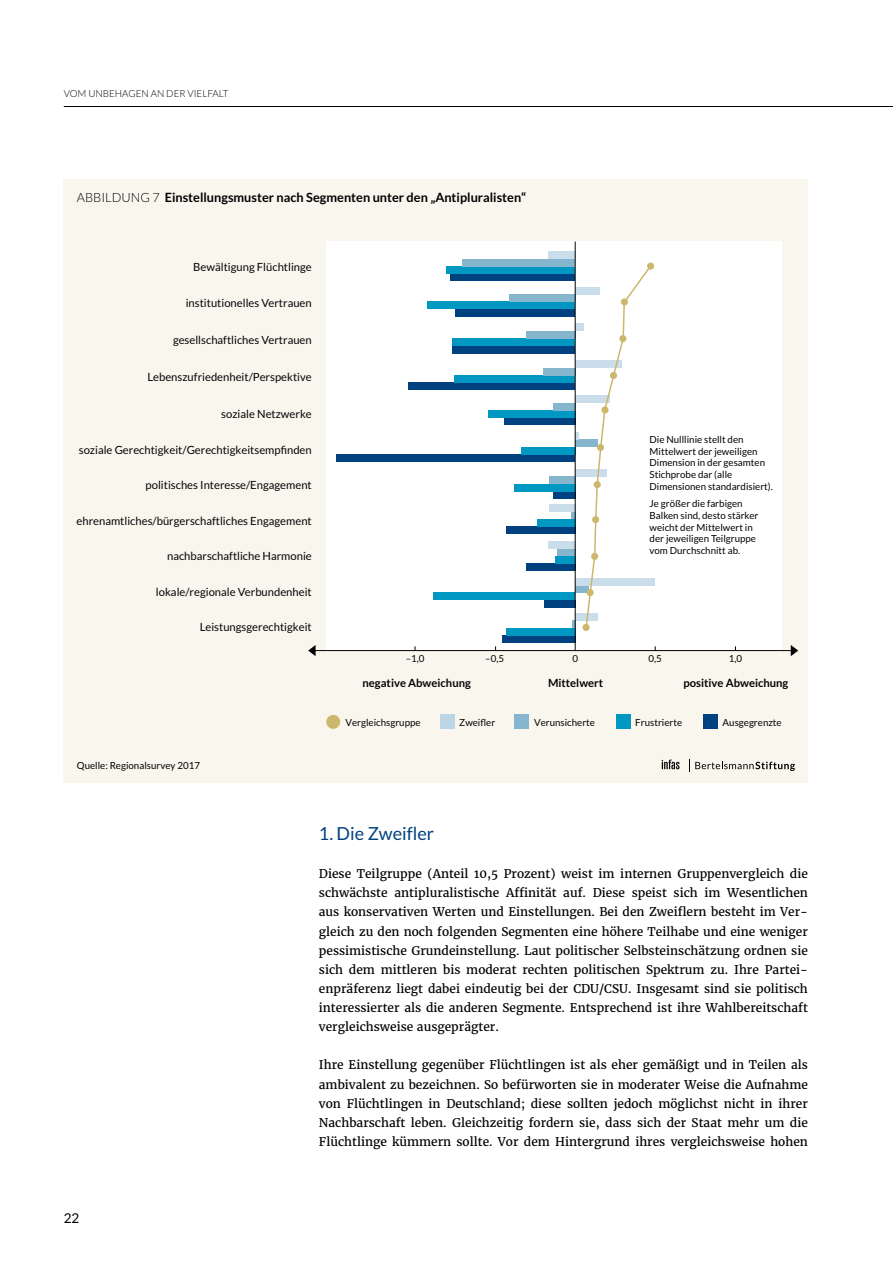
<style>
.page{position:relative;width:893px;height:1263px;background:#fff}
.page>*{position:absolute;margin:0;border:0;box-sizing:border-box;transform-origin:0 0}
.t1{font:18px "Lato";color:#004180}
.t2{font:13.5px "Lato";color:#000}
.t3{font:700 12.75px "Lato";color:#000}
.t4{font:12px/19.2px "Merriweather";color:#000;text-align:justify}
.t5{font:11.25px "Lato";color:#030304}
.t6{font:700 11.25px "Lato";color:#030304}
.t7{font:9.75px/11.7px "Lato";color:#000}
.t8{font:300 9.75px "Lato";color:#000}
.t9{font:9.75px "Lato";color:#030304}
.s1{font-weight:300}
</style>
<div class="page">
<hr style="left:64px;top:106px;width:829px;height:1px;background:#000">
<div style="left:64px;top:179px;width:744px;height:603px;background:#f9f6ee"></div>
<div style="left:327px;top:242px;width:455px;height:409px;background:#fff"></div>
<div style="left:451px;top:274px;width:124px;height:7px;background:#004180"></div>
<div style="left:447px;top:266px;width:128px;height:8px;background:#0098c3"></div>
<div style="left:463px;top:259px;width:112px;height:7px;background:#86b6ce"></div>
<div style="left:548px;top:251px;width:27px;height:8px;background:#c9deea"></div>
<div style="left:456px;top:309px;width:119px;height:7px;background:#004180"></div>
<div style="left:428px;top:302px;width:147px;height:7px;background:#0098c3"></div>
<div style="left:509px;top:294px;width:66px;height:8px;background:#86b6ce"></div>
<div style="left:575px;top:287px;width:24px;height:7px;background:#c9deea"></div>
<div style="left:453px;top:346px;width:122px;height:7px;background:#004180"></div>
<div style="left:453px;top:338px;width:122px;height:8px;background:#0098c3"></div>
<div style="left:526px;top:331px;width:49px;height:7px;background:#86b6ce"></div>
<div style="left:575px;top:324px;width:8px;height:7px;background:#c9deea"></div>
<div style="left:409px;top:383px;width:166px;height:7px;background:#004180"></div>
<div style="left:455px;top:375px;width:120px;height:8px;background:#0098c3"></div>
<div style="left:543px;top:368px;width:32px;height:7px;background:#86b6ce"></div>
<div style="left:575px;top:360px;width:46px;height:8px;background:#c9deea"></div>
<div style="left:504px;top:418px;width:71px;height:7px;background:#004180"></div>
<div style="left:488px;top:410px;width:87px;height:8px;background:#0098c3"></div>
<div style="left:553px;top:403px;width:22px;height:7px;background:#86b6ce"></div>
<div style="left:575px;top:395px;width:34px;height:8px;background:#c9deea"></div>
<div style="left:336px;top:455px;width:239px;height:7px;background:#004180"></div>
<div style="left:521px;top:447px;width:54px;height:8px;background:#0098c3"></div>
<div style="left:575px;top:440px;width:22px;height:7px;background:#86b6ce"></div>
<svg style="left:576px;top:432px;width:2px;height:8px"></svg>
<div style="left:553px;top:491px;width:22px;height:8px;background:#004180"></div>
<div style="left:514px;top:484px;width:61px;height:7px;background:#0098c3"></div>
<div style="left:549px;top:477px;width:26px;height:7px;background:#86b6ce"></div>
<div style="left:575px;top:469px;width:31px;height:8px;background:#c9deea"></div>
<div style="left:506px;top:526px;width:69px;height:8px;background:#004180"></div>
<div style="left:537px;top:519px;width:38px;height:7px;background:#0098c3"></div>
<svg style="left:571px;top:512px;width:4px;height:7px"></svg>
<div style="left:549px;top:504px;width:26px;height:8px;background:#c9deea"></div>
<div style="left:526px;top:563px;width:49px;height:8px;background:#004180"></div>
<div style="left:555px;top:556px;width:20px;height:7px;background:#0098c3"></div>
<div style="left:557px;top:548px;width:18px;height:8px;background:#86b6ce"></div>
<div style="left:548px;top:541px;width:27px;height:7px;background:#c9deea"></div>
<div style="left:544px;top:600px;width:31px;height:7px;background:#004180"></div>
<div style="left:434px;top:593px;width:141px;height:7px;background:#0098c3"></div>
<div style="left:575px;top:585px;width:13px;height:8px;background:#86b6ce"></div>
<div style="left:575px;top:578px;width:79px;height:7px;background:#c9deea"></div>
<div style="left:502px;top:635px;width:73px;height:8px;background:#004180"></div>
<div style="left:506px;top:628px;width:69px;height:7px;background:#0098c3"></div>
<svg style="left:572px;top:621px;width:3px;height:7px"></svg>
<div style="left:575px;top:613px;width:22px;height:8px;background:#c9deea"></div>
<hr style="left:311px;top:650px;width:485px;height:1px;background:#030304">
<svg style="left:308px;top:645px;width:8px;height:11px"></svg>
<svg style="left:791px;top:645px;width:7px;height:11px"></svg>
<hr style="left:575px;top:242px;width:1px;height:408px;background:#000">
<div style="left:440px;top:715px;width:14px;height:14px;background:#bcd6e5"></div>
<div style="left:515px;top:715px;width:14px;height:14px;background:#86b6ce"></div>
<div style="left:616px;top:715px;width:14px;height:14px;background:#0098c3"></div>
<div style="left:703px;top:715px;width:15px;height:14px;background:#004180"></div>
<svg style="left:585px;top:264px;width:68px;height:362px"></svg>
<div style="left:326px;top:715px;width:14px;height:14px;background:#ccb76d;border-radius:50%"></div>
<div style="left:647px;top:263px;width:7px;height:7px;background:#ccb76d;border-radius:50%"></div>
<div style="left:621px;top:298px;width:7px;height:7px;background:#ccb76d;border-radius:50%"></div>
<div style="left:619px;top:335px;width:7px;height:7px;background:#ccb76d;border-radius:50%"></div>
<div style="left:610px;top:372px;width:7px;height:7px;background:#ccb76d;border-radius:50%"></div>
<div style="left:601px;top:406px;width:7px;height:7px;background:#ccb76d;border-radius:50%"></div>
<div style="left:597px;top:444px;width:7px;height:7px;background:#ccb76d;border-radius:50%"></div>
<div style="left:594px;top:481px;width:7px;height:7px;background:#ccb76d;border-radius:50%"></div>
<div style="left:592px;top:516px;width:7px;height:7px;background:#ccb76d;border-radius:50%"></div>
<div style="left:591px;top:553px;width:7px;height:7px;background:#ccb76d;border-radius:50%"></div>
<div style="left:587px;top:589px;width:7px;height:7px;background:#ccb76d;border-radius:50%"></div>
<div style="left:582px;top:624px;width:8px;height:7px;background:#ccb76d;border-radius:50%"></div>
<svg style="left:689px;top:759px;width:106px;height:13px"></svg>
<svg style="left:662px;top:759px;width:17px;height:10px"></svg>
<p class="t8" style="left:64px;top:88px;width:166px">VOM UNBEHAGEN AN DER VIELFALT</p>
<p class="t3" style="left:77px;top:190px;width:451px"><span class="s1">ABBILDUNG 7</span> Einstellungsmuster nach Segmenten unter den „Antipluralisten“</p>
<p class="t5" style="left:193px;top:260px;width:120px">Bewältigung Flüchtlinge</p>
<p class="t5" style="left:186px;top:297px;width:128px">institutionelles Vertrauen</p>
<p class="t5" style="left:173px;top:334px;width:140px">gesellschaftliches Vertrauen</p>
<p class="t5" style="left:147px;top:371px;width:166px">Lebenszufriedenheit/Perspektive</p>
<p class="t5" style="left:221px;top:408px;width:92px">soziale Netzwerke</p>
<p class="t5" style="left:79px;top:443px;width:234px">soziale Gerechtigkeit/Gerechtigkeitsempfinden</p>
<p class="t5" style="left:146px;top:479px;width:168px">politisches Interesse/Engagement</p>
<p class="t5" style="left:77px;top:514px;width:237px">ehrenamtliches/bürgerschaftliches Engagement</p>
<p class="t5" style="left:167px;top:550px;width:146px">nachbarschaftliche Harmonie</p>
<p class="t5" style="left:156px;top:585px;width:157px">lokale/regionale Verbundenheit</p>
<p class="t5" style="left:200px;top:621px;width:114px">Leistungsgerechtigkeit</p>
<p class="t7" style="left:77px;top:759px;width:125px">Quelle: Regionalsurvey 2017</p>
<p class="t7" style="left:650px;top:433px;width:125px">Die Nulllinie stellt den<br>Mittelwert der jeweiligen<br>Dimension in der gesamten<br>Stichprobe dar (alle<br>Dimensionen standardisiert).</p>
<p class="t7" style="left:650px;top:498px;width:110px">Je größer die farbigen<br>Balken sind, desto stärker weicht der Mittelwert in der jeweiligen Teilgruppe vom Durchschnitt ab.</p>
<p class="t9" style="left:572px;top:653px;width:7px">0</p>
<p class="t9" style="left:406px;top:653px;width:20px">–1,0</p>
<p class="t9" style="left:485px;top:653px;width:20px">–0,5</p>
<p class="t9" style="left:648px;top:653px;width:15px">0,5</p>
<p class="t9" style="left:729px;top:653px;width:15px">1,0</p>
<p class="t6" style="left:363px;top:676px;width:110px">negative Abweichung</p>
<p class="t6" style="left:548px;top:676px;width:57px">Mittelwert</p>
<p class="t6" style="left:683px;top:676px;width:106px">positive Abweichung</p>
<p class="t7" style="left:345px;top:716px;width:77px">Vergleichsgruppe</p>
<p class="t7" style="left:459px;top:716px;width:37px">Zweifler</p>
<p class="t7" style="left:534px;top:716px;width:62px">Verunsicherte</p>
<p class="t7" style="left:635px;top:716px;width:48px">Frustrierte</p>
<p class="t7" style="left:723px;top:716px;width:61px">Ausgegrenzte</p>
<p class="t2" style="left:64px;top:1210px;width:17px">22</p>
<h1 class="t1" style="left:319px;top:823px;width:117px">1. Die Zweifler</h1>
<p class="t4" style="left:319px;top:864px;width:490px">Diese Teilgruppe (Anteil 10,5 Prozent) weist im internen Gruppenvergleich die schwächste antipluralistische Affinität auf. Diese speist sich im Wesentlichen aus konservativen Werten und Einstellungen. Bei den Zweiflern besteht im Ver&shy;gleich zu den noch folgenden Segmenten eine höhere Teilhabe und eine weniger pessimistische Grundeinstellung. Laut politischer Selbsteinschätzung ordnen sie sich dem mittleren bis moderat rechten politischen Spektrum zu. Ihre Partei&shy;enpräferenz liegt dabei eindeutig bei der CDU/CSU. Insgesamt sind sie politisch interessierter als die anderen Segmente. Entsprechend ist ihre Wahlbereitschaft vergleichsweise ausgeprägter.</p>
<p class="t4" style="left:319px;top:1055px;width:490px">Ihre Einstellung gegenüber Flüchtlingen ist als eher gemäßigt und in Teilen als ambivalent zu bezeichnen. So befürworten sie in moderater Weise die Aufnahme von Flüchtlingen in Deutschland; diese sollten jedoch möglichst nicht in ihrer Nachbarschaft leben. Gleichzeitig fordern sie, dass sich der Staat mehr um die Flüchtlinge kümmern sollte. Vor dem Hintergrund ihres vergleichsweise hohen</p>
</div>
